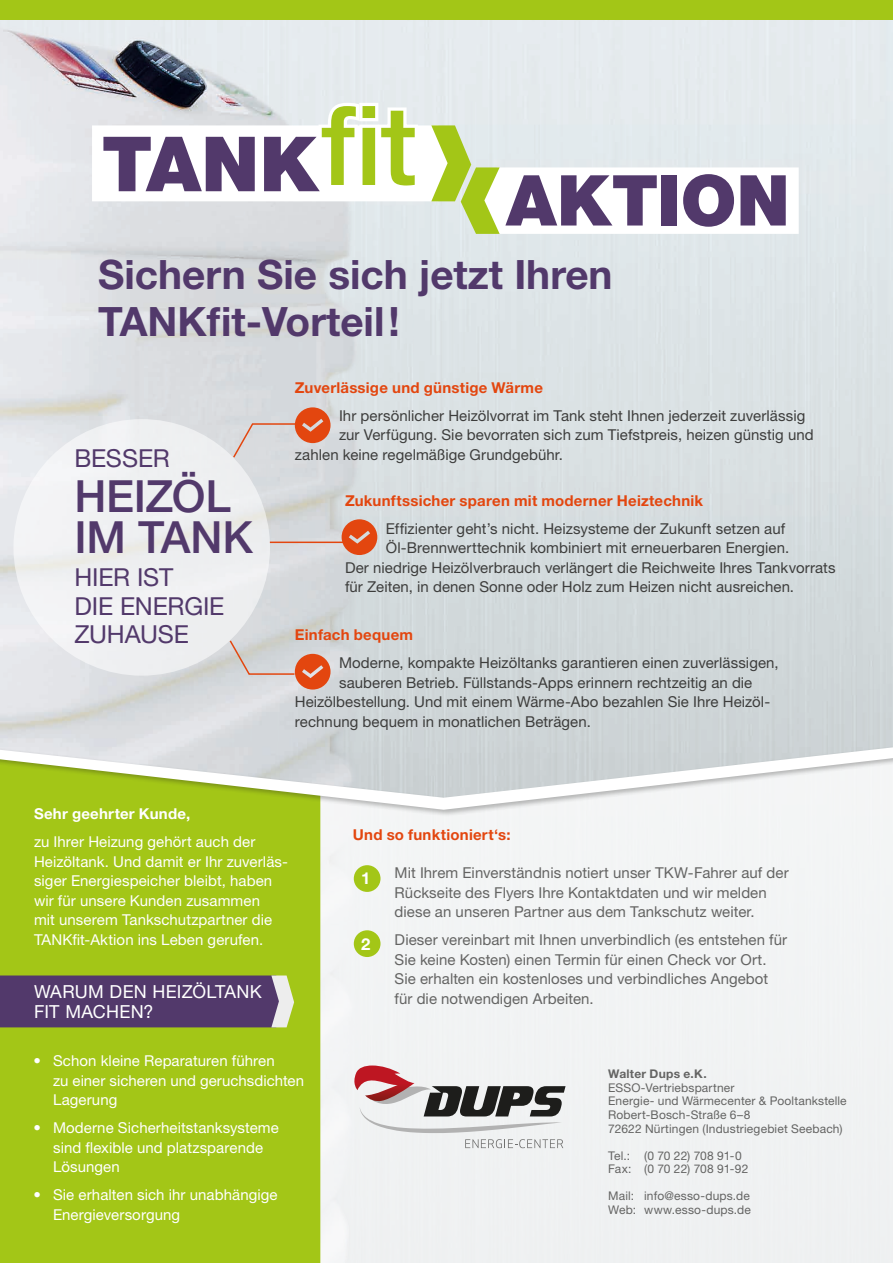
<style>
.page{position:relative;width:893px;height:1263px;background:#fff}
.page>*{position:absolute;margin:0;border:0;box-sizing:border-box;transform-origin:0 0}
.t1{font:900 76.2px "Helvetica Neue";color:#52396b}
.t2{font:900 70.35px "Helvetica Neue";color:#52396b}
.t3{font:500 44.4px/41.2px "Helvetica Neue LT Std";letter-spacing:-.005em;color:#52396b}
.t4{font:700 40.5px/46.5px "Helvetica Neue LT Std";color:#52396b}
.t5{font:24.75px/28.5px "Helvetica Neue LT Std";letter-spacing:-.01em;color:#52396b}
.t6{font:18px/19.5px "Helvetica Neue LT Std";letter-spacing:.015em;color:#fff}
.t7{font:700 16.5px "Helvetica Neue LT Std";color:#fff}
.t8{font:15px "Helvetica Neue LT Std";letter-spacing:.005em;color:#3d3d3c}
.t9{font:15px/19.5px "Helvetica Neue LT Std";letter-spacing:.005em;color:#fff}
.t10{font:15px/19.5px "Helvetica Neue LT Std";letter-spacing:.005em;color:#646463}
.t11{font:700 15px "Helvetica Neue LT Std";letter-spacing:.015em;color:#e3460f}
.t12{font:700 15px "Helvetica Neue LT Std";letter-spacing:.015em;color:#fff}
.t13{font:12px/13.5px "Helvetica Neue LT Std";letter-spacing:.015em;color:#646463}
.t14{font:12px/13.5px "Helvetica Neue LT Std";letter-spacing:-.01em;color:#646463}
.t15{font:700 12px "Helvetica Neue LT Std";letter-spacing:.02em;color:#646463}
.s1{font-family:"Helvetica Neue LT Std";font-weight:500;font-size:110.55px;color:#a3c617}
</style>
<div class="page">
<img style="left:414px;top:19px;width:479px;height:726px">
<img style="left:0;top:19px;width:414px;height:726px">
<svg style="left:92px;top:100px;width:707px;height:134px"></svg>
<div style="left:0;top:0;width:893px;height:19px;background:#a3c617"></div>
<svg style="left:13px;top:419px;width:257px;height:257px;fill:#eeeff1"></svg>
<hr style="left:270px;top:542px;width:77px;height:1px;background:#e3460f">
<svg style="left:342px;top:519px;width:35px;height:36px"></svg>
<svg style="left:232px;top:407px;width:99px;height:52px"></svg>
<svg style="left:228px;top:639px;width:103px;height:50px"></svg>
<div style="left:320px;top:817px;width:573px;height:446px;background:#f1f3f4"></div>
<div style="left:0;top:817px;width:320px;height:446px;background:#a3c617"></div>
<div style="left:0;top:745px;width:893px;height:72px;background:#1d1d1b;opacity:.3"></div>
<svg style="left:0;top:747px;width:893px;height:63px"></svg>
<svg style="left:0;top:975px;width:294px;height:52px"></svg>
<div style="left:354px;top:865px;width:26px;height:27px;background:#a3c617;border-radius:50%"></div>
<div style="left:354px;top:930px;width:26px;height:27px;background:#a3c617;border-radius:50%"></div>
<svg style="left:352px;top:1065px;width:214px;height:68px"></svg>
<svg style="left:465px;top:1139px;width:98px;height:9px"></svg>
<h1 class="t1" style="left:102px;top:119px;width:317px">TANK<span class="s1">fit</span></h1>
<h2 class="t2" style="left:506px;top:158px;width:285px">AKTION</h2>
<h3 class="t4" style="left:98px;top:251px;width:516px">Sichern Sie sich jetzt Ihren<br>TANKfit-Vorteil!</h3>
<h3 class="t5" style="left:74px;top:443px;width:97px">BESSER</h3>
<h3 class="t3" style="left:74px;top:475px;width:180px">HEIZÖL<br>IM TANK</h3>
<h3 class="t5" style="left:74px;top:563px;width:152px">HIER IST<br>DIE ENERGIE<br>ZUHAUSE</h3>
<p class="t11" style="left:295px;top:378px;width:250px">Zuverlässige und günstige Wärme</p>
<p class="t8" style="left:339px;top:406px;width:468px">Ihr persönlicher Heizölvorrat im Tank steht Ihnen jederzeit zuverlässig</p>
<p class="t8" style="left:339px;top:426px;width:476px">zur Verfügung. Sie bevorraten sich zum Tiefstpreis, heizen günstig und</p>
<p class="t8" style="left:295px;top:445px;width:270px">zahlen keine regelmäßige Grundgebühr.</p>
<p class="t11" style="left:345px;top:491px;width:360px">Zukunftssicher sparen mit moderner Heiztechnik</p>
<p class="t8" style="left:386px;top:520px;width:401px">Effizienter geht’s nicht. Heizsysteme der Zukunft setzen auf</p>
<p class="t8" style="left:386px;top:539px;width:405px">Öl-Brennwerttechnik kombiniert mit erneuerbaren Energien.</p>
<p class="t8" style="left:345px;top:559px;width:492px">Der niedrige Heizölverbrauch verlängert die Reichweite Ihres Tankvorrats</p>
<p class="t8" style="left:345px;top:578px;width:451px">für Zeiten, in denen Sonne oder Holz zum Heizen nicht ausreichen.</p>
<p class="t11" style="left:295px;top:626px;width:120px">Einfach bequem</p>
<p class="t8" style="left:339px;top:654px;width:441px">Moderne, kompakte Heizöltanks garantieren einen zuverlässigen,</p>
<p class="t8" style="left:339px;top:673px;width:415px">sauberen Betrieb. Füllstands-Apps erinnern rechtzeitig an die</p>
<p class="t8" style="left:295px;top:693px;width:477px">Heizölbestellung. Und mit einem Wärme-Abo bezahlen Sie Ihre Heizöl-</p>
<p class="t8" style="left:295px;top:712px;width:297px">rechnung bequem in monatlichen Beträgen.</p>
<p class="t12" style="left:34px;top:805px;width:158px">Sehr geehrter Kunde,</p>
<p class="t9" style="left:34px;top:832px;width:255px">zu Ihrer Heizung gehört auch der Heizöltank. Und damit er Ihr zuverläs&shy;siger Energiespeicher bleibt, haben wir für unsere Kunden zusammen<br>mit unserem Tankschutzpartner die TANKfit-Aktion ins Leben gerufen.</p>
<p class="t6" style="left:34px;top:982px;width:229px">WARUM DEN HEIZÖLTANK<br>FIT MACHEN?</p>
<p class="t9" style="left:53px;top:1051px;width:252px;text-indent:-20px">• Schon kleine Reparaturen führen<br>zu einer sicheren und geruchsdichten<br>Lagerung</p>
<p class="t9" style="left:53px;top:1118px;width:227px;text-indent:-20px">• Moderne Sicherheitstanksysteme sind flexible und platzsparende<br>Lösungen</p>
<p class="t9" style="left:53px;top:1185px;width:226px;text-indent:-20px">• Sie erhalten sich ihr unabhängige<br>Energieversorgung</p>
<p class="t11" style="left:353px;top:825px;width:159px">Und so funktioniert‘s:</p>
<p class="t7" style="left:361px;top:868px;width:11px">1</p>
<p class="t7" style="left:361px;top:933px;width:11px">2</p>
<p class="t10" style="left:395px;top:863px;width:396px">Mit Ihrem Einverständnis notiert unser TKW-Fahrer auf der<br>Rückseite des Flyers Ihre Kontaktdaten und wir melden diese an unseren Partner aus dem Tankschutz weiter.</p>
<p class="t10" style="left:395px;top:930px;width:394px">Dieser vereinbart mit Ihnen unverbindlich (es entstehen für Sie keine Kosten) einen Termin für einen Check vor Ort.<br>Sie erhalten ein kostenloses und verbindliches Angebot für die notwendigen Arbeiten.</p>
<p class="t15" style="left:608px;top:1067px;width:100px">Walter Dups e.K.</p>
<p class="t13" style="left:608px;top:1081px;width:240px">ESSO-Vertriebspartner<br>Energie- und Wärmecenter &amp; Pooltankstelle Robert-Bosch-Straße 6–8<br>72622 Nürtingen (Industriegebiet Seebach)</p>
<p class="t14" style="left:608px;top:1148px;width:142px">Tel.: (0 70 22) 708 91-0<br>Fax: (0 70 22) 708 91-92</p>
<p class="t13" style="left:608px;top:1189px;width:144px">Mail: info@esso-dups.de<br>Web: www.esso-dups.de</p>
</div>
